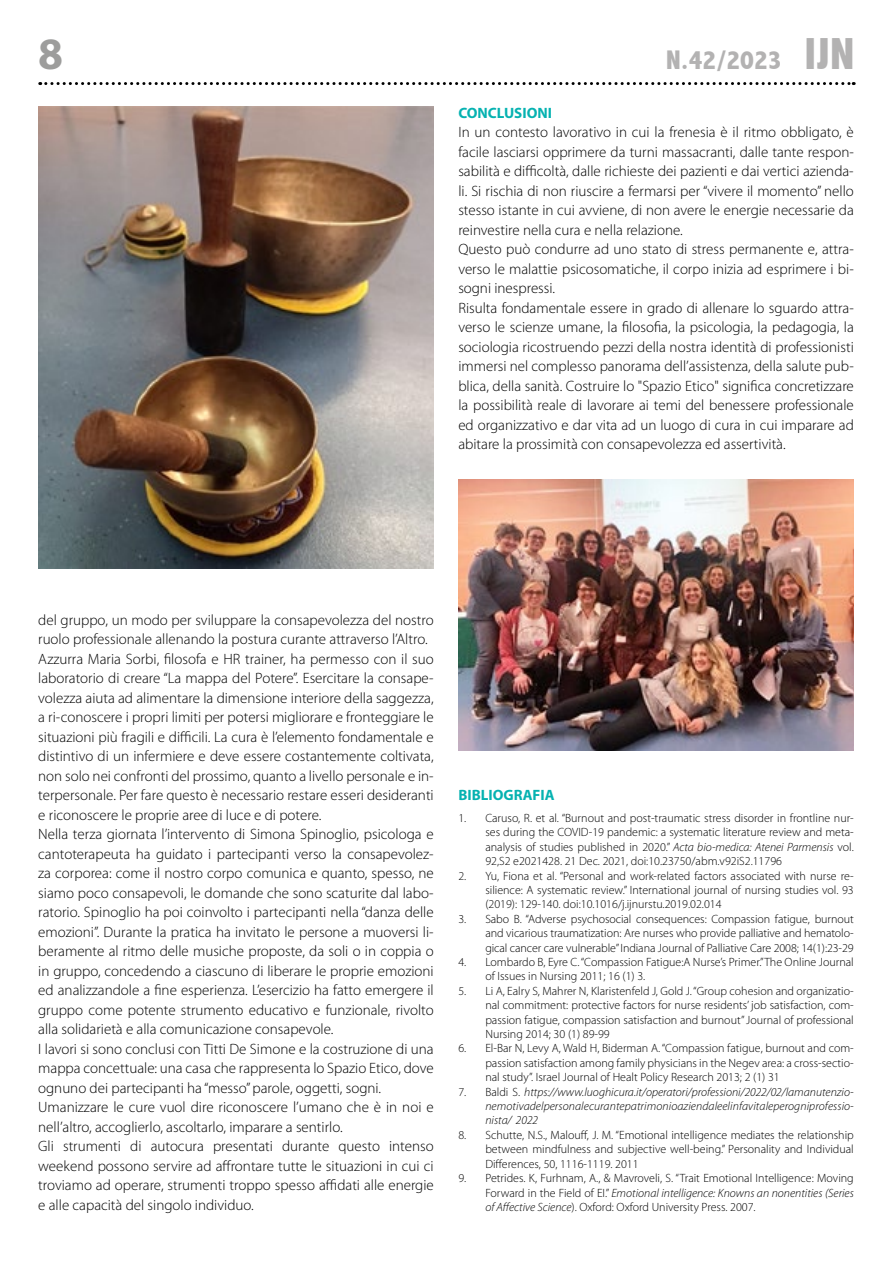
<style>
.page{position:relative;width:893px;height:1263px;background:#fff}
.page>*{position:absolute;margin:0;border:0;box-sizing:border-box;transform-origin:0 0}
.t1{font:700 45px "Myriad Pro";color:#9d9d9c}
.t2{font:800 condensed 27px "Abadi";color:#b3b2b2}
.t3{font:300 15px/19.5px "Myriad Pro";color:#000}
.t4{font:700 15px "Myriad Pro";color:#06b2b1}
.t5{font:300 12px/14.4px "Myriad Pro";color:#000;text-align:justify}
.t6{font:italic 300 12px/14.4px "Myriad Pro";letter-spacing:.01em;color:#000;text-align:justify}
.s1{font-size:45px}
.s2{font-style:italic}
.s3{font-style:normal}
</style>
<div class="page">
<svg style="left:40px;top:82px;width:814px;height:3px"></svg>
<img style="left:458px;top:479px;width:396px;height:271px">
<img style="left:38px;top:106px;width:396px;height:462px">
<h1 class="t1" style="left:38px;top:24px;width:26px">8</h1>
<h2 class="t2" style="left:666px;top:45px;width:190px">N.42/2023 <span class="s1">IJN</span></h2>
<p class="t4" style="left:458px;top:103px;width:95px">CONCLUSIONI</p>
<p class="t3" style="left:458px;top:123px;width:397px">In un contesto lavorativo in cui la frenesia è il ritmo obbligato, è facile lasciarsi opprimere da turni massacranti, dalle tante respon&shy;sabilità e difficoltà, dalle richieste dei pazienti e dai vertici azienda&shy;li. Si rischia di non riuscire a fermarsi per “vivere il momento” nello stesso istante in cui avviene, di non avere le energie necessarie da reinvestire nella cura e nella relazione.<br>Questo può condurre ad uno stato di stress permanente e, attra&shy;verso le malattie psicosomatiche, il corpo inizia ad esprimere i bi&shy;sogni inespressi.<br>Risulta fondamentale essere in grado di allenare lo sguardo attra&shy;verso le scienze umane, la filosofia, la psicologia, la pedagogia, la sociologia ricostruendo pezzi della nostra identità di professionisti immersi nel complesso panorama dell’assistenza, della salute pub&shy;blica, della sanità. Costruire lo "Spazio Etico" significa concretizzare la possibilità reale di lavorare ai temi del benessere professionale ed organizzativo e dar vita ad un luogo di cura in cui imparare ad abitare la prossimità con consapevolezza ed assertività.</p>
<p class="t3" style="left:38px;top:610px;width:397px">del gruppo, un modo per sviluppare la consapevolezza del nostro ruolo professionale allenando la postura curante attraverso l’Altro.<br>Azzurra Maria Sorbi, filosofa e HR trainer, ha permesso con il suo laboratorio di creare “La mappa del Potere”. Esercitare la consape&shy;volezza aiuta ad alimentare la dimensione interiore della saggezza, a ri-conoscere i propri limiti per potersi migliorare e fronteggiare le situazioni più fragili e difficili. La cura è l’elemento fondamentale e distintivo di un infermiere e deve essere costantemente coltivata, non solo nei confronti del prossimo, quanto a livello personale e in&shy;terpersonale. Per fare questo è necessario restare esseri desideranti e riconoscere le proprie aree di luce e di potere.<br>Nella terza giornata l’intervento di Simona Spinoglio, psicologa e cantoterapeuta ha guidato i partecipanti verso la consapevolez&shy;za corporea: come il nostro corpo comunica e quanto, spesso, ne siamo poco consapevoli, le domande che sono scaturite dal labo&shy;ratorio. Spinoglio ha poi coinvolto i partecipanti nella “danza delle emozioni”. Durante la pratica ha invitato le persone a muoversi li&shy;beramente al ritmo delle musiche proposte, da soli o in coppia o in gruppo, concedendo a ciascuno di liberare le proprie emozioni ed analizzandole a fine esperienza. L’esercizio ha fatto emergere il gruppo come potente strumento educativo e funzionale, rivolto alla solidarietà e alla comunicazione consapevole.<br>I lavori si sono conclusi con Titti De Simone e la costruzione di una mappa concettuale: una casa che rappresenta lo Spazio Etico, dove ognuno dei partecipanti ha “messo” parole, oggetti, sogni.<br>Umanizzare le cure vuol dire riconoscere l’umano che è in noi e nell’altro, accoglierlo, ascoltarlo, imparare a sentirlo.<br>Gli strumenti di autocura presentati durante questo intenso weekend possono servire ad affrontare tutte le situazioni in cui ci troviamo ad operare, strumenti troppo spesso affidati alle energie e alle capacità del singolo individuo.</p>
<p class="t4" style="left:458px;top:785px;width:98px">BIBLIOGRAFIA</p>
<p class="t5" style="left:485px;top:811px;width:370px;text-indent:-27px">1. Caruso, R. et al. “Burnout and post-traumatic stress disorder in frontline nur&shy;ses during the COVID-19 pandemic: a systematic literature review and meta&shy;analysis of studies published in 2020.” <span class="s2">Acta bio-medica: Atenei Parmensis</span> vol.<br>92,S2 e2021428. 21 Dec. 2021, doi:10.23750/abm.v92iS2.11796</p>
<p class="t5" style="left:485px;top:869px;width:370px;text-indent:-27px">2. Yu, Fiona et al. “Personal and work-related factors associated with nurse re&shy;silience: A systematic review.” International journal of nursing studies vol. 93 (2019): 129-140. doi:10.1016/j.ijnurstu.2019.02.014</p>
<p class="t5" style="left:485px;top:912px;width:370px;text-indent:-27px">3. Sabo B. “Adverse psychosocial consequences: Compassion fatigue, burnout and vicarious traumatization: Are nurses who provide palliative and hematolo&shy;gical cancer care vulnerable” Indiana Journal of Palliative Care 2008; 14(1):23-29</p>
<p class="t5" style="left:485px;top:955px;width:370px;text-indent:-27px">4. Lombardo B, Eyre C. “Compassion Fatigue:A Nurse’s Primer.” The Online Journal of Issues in Nursing 2011; 16 (1) 3.</p>
<p class="t5" style="left:485px;top:984px;width:370px;text-indent:-27px">5. Li A, Ealry S, Mahrer N, Klaristenfeld J, Gold J. “Group cohesion and organizatio&shy;nal commitment: protective factors for nurse residents’ job satisfaction, com&shy;passion fatigue, compassion satisfaction and burnout” Journal of professional Nursing 2014; 30 (1) 89-99</p>
<p class="t5" style="left:485px;top:1041px;width:370px;text-indent:-27px">6. El-Bar N, Levy A, Wald H, Biderman A. “Compassion fatigue, burnout and com&shy;passion satisfaction among family physicians in the Negev area: a cross-sectio&shy;nal study”. Israel Journal of Healt Policy Research 2013; 2 (1) 31</p>
<p class="t6" style="left:485px;top:1085px;width:370px;text-indent:-27px"><span class="s3">7. Baldi S.</span> https://www.luoghicura.it/operatori/professioni/2022/02/lamanutenzio&shy;nemotivadelpersonalecurantepatrimonioaziendaleelinfavitaleperogniprofessio&shy;nista/ 2022</p>
<p class="t5" style="left:485px;top:1128px;width:370px;text-indent:-27px">8. Schutte, N.S., Malouff, J. M. “Emotional intelligence mediates the relationship between mindfulness and subjective well-being.” Personality and Individual Differences, 50, 1116-1119. 2011</p>
<p class="t5" style="left:485px;top:1171px;width:370px;text-indent:-27px">9. Petrides. K, Furhnam, A., &amp; Mavroveli, S. “Trait Emotional Intelligence: Moving Forward in the Field of EI.” <span class="s2">Emotional intelligence: Knowns an nonentities (Series of Affective Science</span>). Oxford: Oxford University Press. 2007.</p>
</div>
